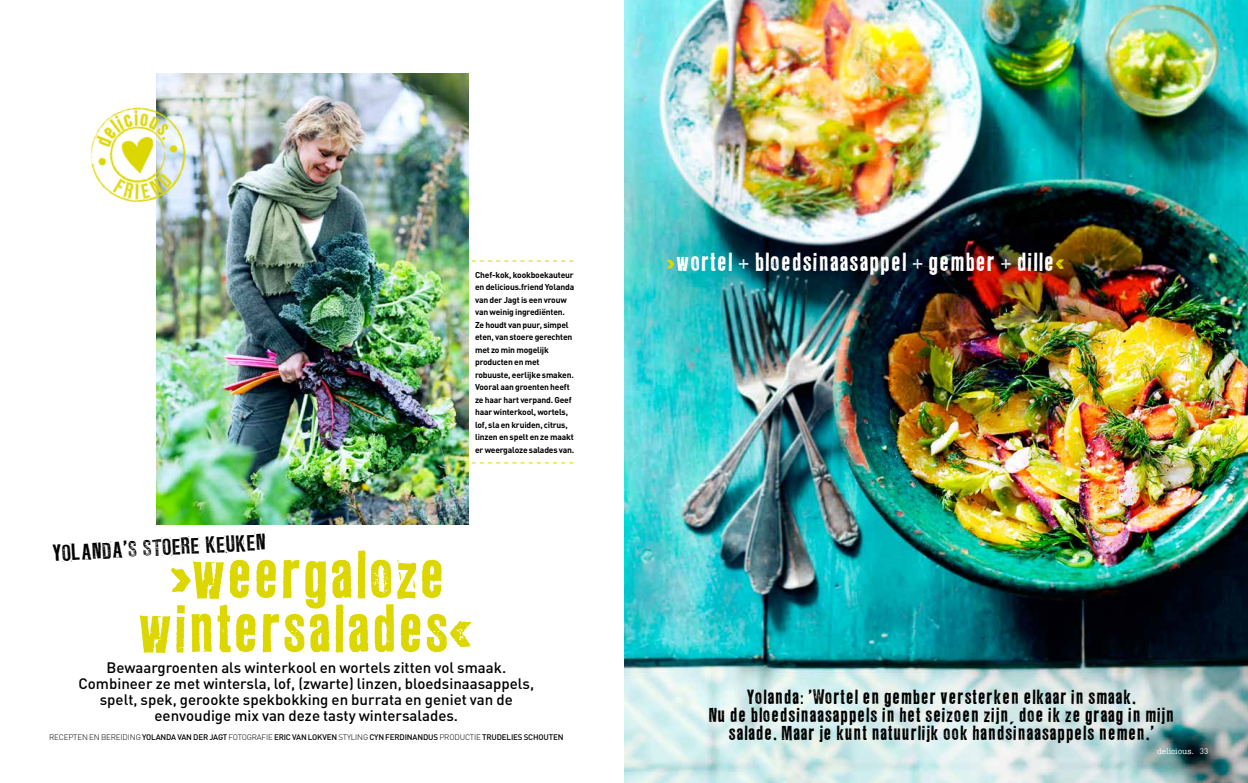
<style>
.page{position:relative;width:1248px;height:783px;background:#fff}
.page>*{position:absolute;margin:0;border:0;box-sizing:border-box;transform-origin:0 0}
.t1{font:60px/54px "LL Rubber Grotesque OTF";letter-spacing:-.025em;color:#dcd700;text-align:center}
.t2{font:23px "LL Rubber Grotesque OTF";color:#fff}
.t3{font:20.5px "LL Rubber Grotesque OTF";color:#000}
.t4{font:18px/18px "LL Rubber Grotesque OTF";color:#000;text-align:center}
.t5{font:500 15px/16px "DINOT";color:#000;text-align:center}
.t6{font:700 8.5px/12.5px "DINOT";letter-spacing:-.02em;color:#000}
.t7{font:500 8px "DINOT";letter-spacing:-.02em;color:#000}
.t8{font:500 8px "American Typewriter Std";color:#fff}
.s1{font-weight:300}
.s2{color:#dcd700}
.s3{font-family:"DINOT";font-weight:400}
</style>
<div class="page">
<svg style="left:468px;top:260px;width:105px;height:1px"></svg>
<svg style="left:468px;top:462px;width:105px;height:1px"></svg>
<img style="left:624px;top:0;width:623px;height:782px">
<img style="left:156px;top:73px;width:312px;height:451px">
<img style="left:90px;top:90px;width:113px;height:129px">
<p class="t6" style="left:475px;top:268px;width:101px">Chef-kok, kookboekauteur en delicious.friend Yolanda van der Jagt is een vrouw van weinig ingrediënten.<br>Ze houdt van puur, simpel eten, van stoere gerechten met zo min mogelijk producten en met robuuste, eerlijke smaken.<br>Vooral aan groenten heeft ze haar hart verpand. Geef haar winterkool, wortels, lof, sla en kruiden, citrus, linzen en spelt en ze maakt er weergaloze salades van.</p>
<h3 class="t3" style="left:52px;top:540px;width:215px;rotate:-3deg">YOLANDA'S STOERE KEUKEN</h3>
<h1 class="t1" style="left:137px;top:549px;width:340px">&gt;weergaloze wintersalades&lt;</h1>
<p class="t5" style="left:78px;top:658px;width:457px">Bewaargroenten als winterkool en wortels zitten vol smaak.<br>Combineer ze met wintersla, lof, (zwarte) linzen, bloedsinaasappels, spelt, spek, gerookte spekbokking en burrata en geniet van de eenvoudige mix van deze tasty wintersalades.</p>
<p class="t7" style="left:49px;top:731px;width:516px"><span class="s1">RECEPTEN EN BEREIDING</span> YOLANDA VAN DER JAGT <span class="s1">FOTOGRAFIE</span> ERIC VAN LOKVEN <span class="s1">STYLING</span> CYN FERDINANDUS <span class="s1">PRODUCTIE</span> TRUDELIES SCHOUTEN</p>
<h2 class="t2" style="left:665px;top:248px;width:402px"><span class="s2">&gt;</span>wortel + bloedsinaasappel + gember + dille<span class="s2">&lt;</span></h2>
<h3 class="t4" style="left:708px;top:688px;width:467px">Yolanda: 'Wortel en gember versterken elkaar in smaak.<br>Nu de bloedsinaasappels in het seizoen zijn, doe ik ze graag in mijn salade. Maar je kunt natuurlijk ook handsinaasappels nemen.'</h3>
<p class="t8" style="left:1156px;top:746px;width:53px">delicious. <span class="s3">33</span></p>
</div>
